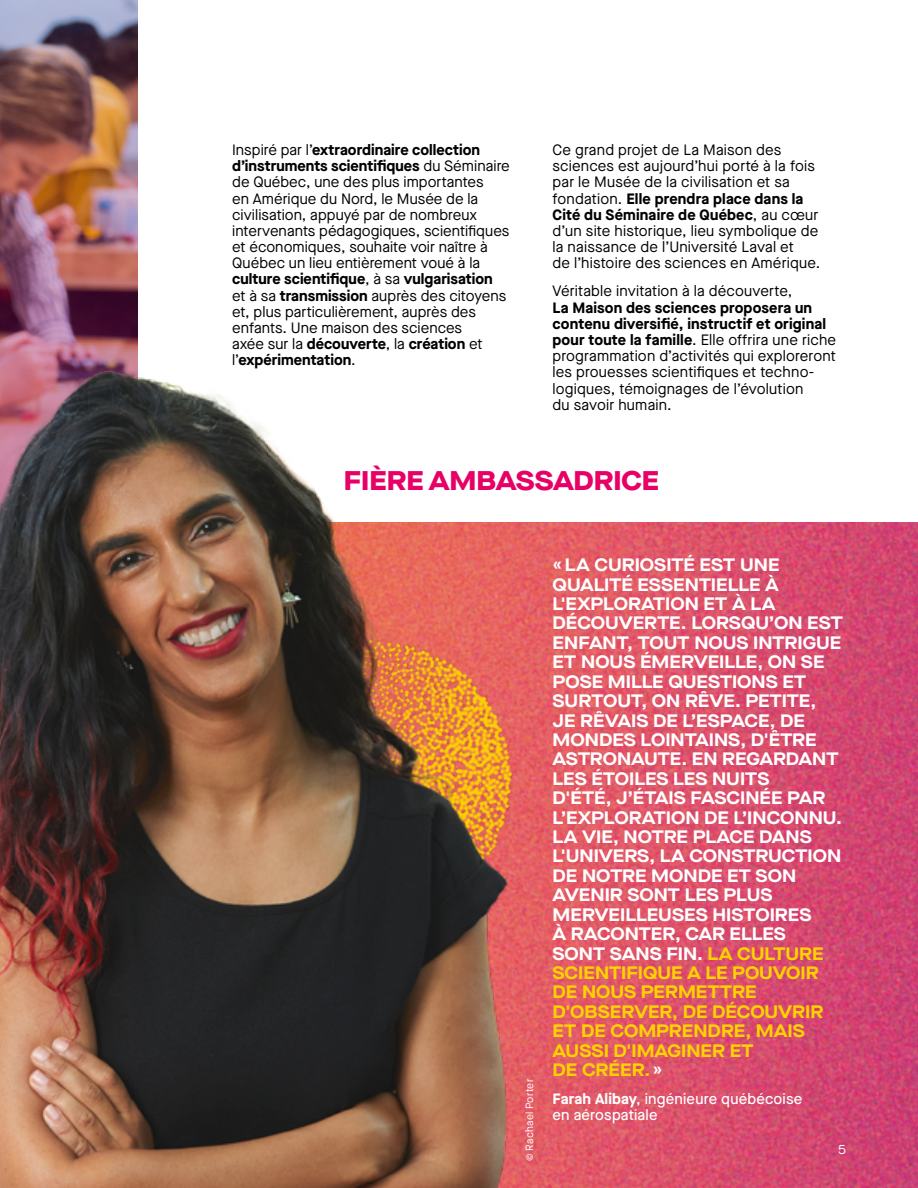
<style>
.page{position:relative;width:918px;height:1188px;background:#fff}
.page>*{position:absolute;margin:0;border:0;box-sizing:border-box;transform-origin:0 0}
.t1{font:800 expanded 27px "Maison Neue";color:#e70065}
.t2{font:700 expanded 18px/19.4px "Maison Neue";color:#fff}
.t3{font:15px/16.2px "Maison Neue";letter-spacing:.005em;color:#000}
.t4{font:500 15px/16.2px "Maison Neue";letter-spacing:.01em;color:#fff}
.t5{font:13.5px "Maison Neue";color:#fff}
.t6{font:10.5px "Maison Neue";letter-spacing:.025em;color:#fff}
.s1{font-weight:700}
.s2{color:#ffd200}
</style>
<div class="page">
<img style="left:595px;top:522px;width:323px;height:666px">
<img style="left:532px;top:522px;width:63px;height:666px">
<img style="left:0;top:0;width:138px;height:311px">
<img style="left:0;top:311px;width:532px;height:877px">
<p class="t3" style="left:232px;top:141px;width:279px">Inspiré par l’<span class="s1">extraordinaire collection d’instruments scientifiques</span> du Séminaire de Québec, une des plus importantes<br>en Amérique du Nord, le Musée de la civilisation, appuyé par de nombreux intervenants pédagogiques, scientifiques et économiques, souhaite voir naître à Québec un lieu entièrement voué à la <span class="s1">culture scientifique</span>, à sa <span class="s1">vulgarisation </span>et à sa <span class="s1">transmission</span> auprès des citoyens et, plus particulièrement, auprès des enfants. Une maison des sciences<br>axée sur la <span class="s1">découverte</span>, la <span class="s1">création</span> et l’<span class="s1">expérimentation</span>.</p>
<p class="t3" style="left:553px;top:141px;width:269px">Ce grand projet de La Maison des sciences est aujourd’hui porté à la fois par le Musée de la civilisation et sa fondation. <span class="s1">Elle prendra place dans la Cité du Séminaire de Québec</span>, au cœur d’un site historique, lieu symbolique de la naissance de l’Université Laval et<br>de l’histoire des sciences en Amérique.</p>
<p class="t3" style="left:553px;top:283px;width:241px">Véritable invitation à la découverte,</p>
<p class="t3" style="left:553px;top:299px;width:285px"><span class="s1">La Maison des sciences proposera un contenu diversifié, instructif et original pour toute la famille</span>. Elle offrira une riche programmation d’activités qui exploreront les prouesses scientifiques et techno&shy;logiques, témoignages de l’évolution<br>du savoir humain.</p>
<h1 class="t1" style="left:344px;top:461px;width:317px">FIÈRE AMBASSADRICE</h1>
<p class="t6" style="left:523px;top:1161px;width:84px;rotate:-90deg">© Rachael Porter</p>
<p class="t2" style="left:553px;top:555px;width:292px">« LA CURIOSITÉ EST UNE<br>QUALITÉ ESSENTIELLE À<br>L'EXPLORATION ET À LA<br>DÉCOUVERTE. LORSQU’ON EST<br>ENFANT, TOUT NOUS INTRIGUE<br>ET NOUS ÉMERVEILLE, ON SE<br>POSE MILLE QUESTIONS ET<br>SURTOUT, ON RÊVE. PETITE,<br>JE RÊVAIS DE L’ESPACE, DE<br>MONDES LOINTAINS, D'ÊTRE<br>ASTRONAUTE. EN REGARDANT<br>LES ÉTOILES LES NUITS<br>D'ÉTÉ, J’ÉTAIS FASCINÉE PAR<br>L’EXPLORATION DE L’INCONNU.<br>LA VIE, NOTRE PLACE DANS<br>L'UNIVERS, LA CONSTRUCTION<br>DE NOTRE MONDE ET SON<br>AVENIR SONT LES PLUS<br>MERVEILLEUSES HISTOIRES<br>À RACONTER, CAR ELLES<br>SONT SANS FIN. <span class="s2">LA CULTURE<br>SCIENTIFIQUE A LE POUVOIR<br>DE NOUS PERMETTRE<br>D'OBSERVER, DE DÉCOUVRIR<br>ET DE COMPRENDRE, MAIS<br>AUSSI D'IMAGINER ET<br>DE CRÉER.</span> »</p>
<p class="t4" style="left:553px;top:1090px;width:251px"><span class="s1">Farah Alibay</span>, ingénieure québécoise en aérospatiale</p>
<p class="t5" style="left:838px;top:1141px;width:9px">5</p>
</div>
